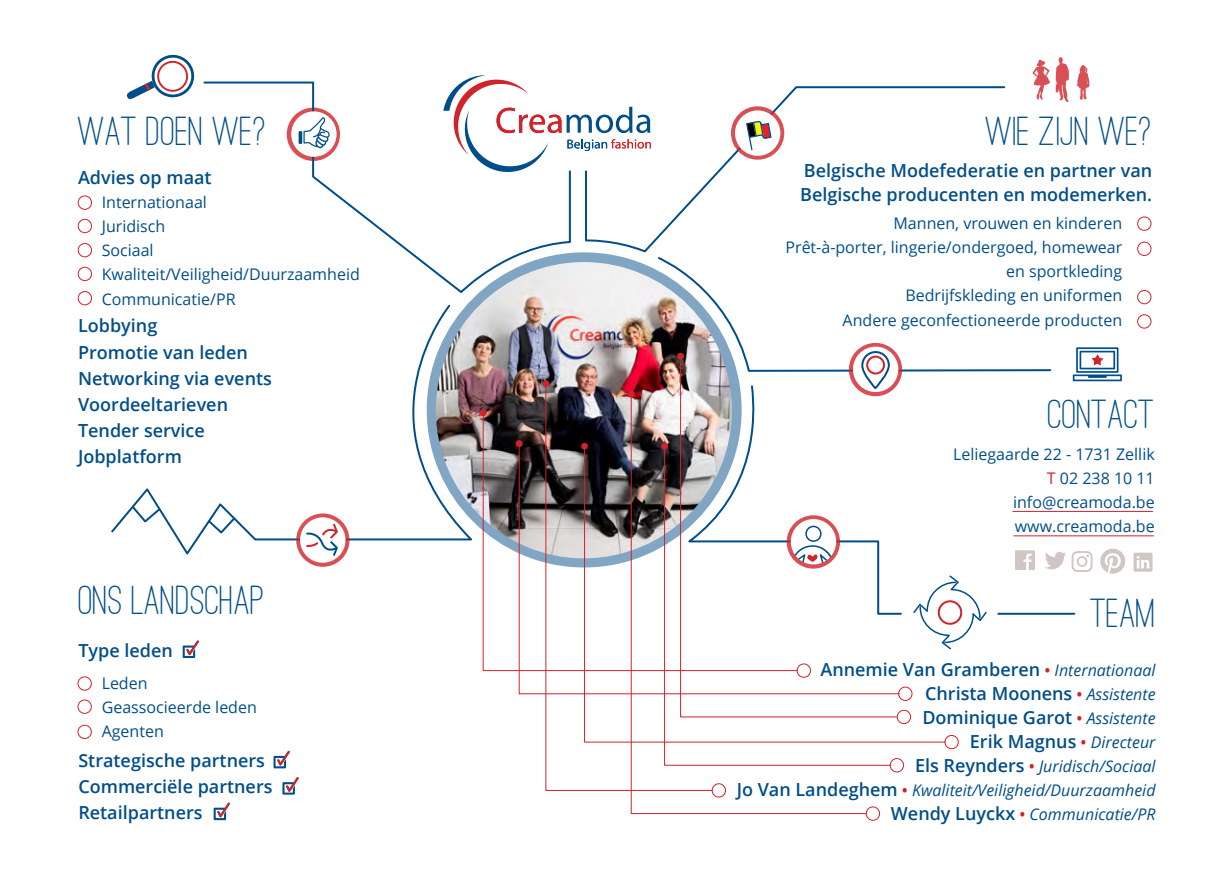
<style>
.page{position:relative;width:1225px;height:874px;background:#fff}
.page>*{position:absolute;margin:0;border:0;box-sizing:border-box;transform-origin:0 0}
.t1{font:500 42px "Ostrich Sans Rounded";color:#004e89}
.t2{font:600 18px/26px "Open Sans";color:#004e89}
.t3{font:16px/24px "Open Sans";color:#004e89}
.t4{font:italic 16px/24px "Open Sans";color:#004e89;text-align:right}
.s1{color:#d1232a}
.s2{font-size:16px;color:#d1232a}
.s3{font-weight:400;font-style:italic;font-size:16px}
.s4{font-weight:600;font-style:normal;font-size:18px}
.s5{font-weight:600;font-style:normal;color:#d1232a}
</style>
<div class="page">
<svg style="left:585px;top:86px;width:421px;height:167px"></svg>
<svg style="left:731px;top:106px;width:53px;height:54px"></svg>
<img style="left:436px;top:262px;width:296px;height:296px;border-radius:148px">
<svg style="left:203px;top:81px;width:369px;height:215px"></svg>
<svg style="left:126px;top:54px;width:68px;height:45px"></svg>
<svg style="left:1032px;top:57px;width:37px;height:45px"></svg>
<svg style="left:1077px;top:65px;width:12px;height:35px"></svg>
<div style="left:735px;top:110px;width:45px;height:46px;background:#fff;border-radius:50%"></div>
<svg style="left:746px;top:121px;width:25px;height:29px"></svg>
<div style="left:291px;top:111px;width:45px;height:46px;background:#fff;border-radius:50%"></div>
<svg style="left:298px;top:117px;width:32px;height:31px"></svg>
<div style="left:78px;top:195px;width:14px;height:15px;border:1px solid #d1232a;border-radius:50%"></div>
<div style="left:78px;top:219px;width:14px;height:14px;border:1px solid #d1232a;border-radius:50%"></div>
<div style="left:78px;top:243px;width:14px;height:14px;border:1px solid #d1232a;border-radius:50%"></div>
<div style="left:78px;top:266px;width:14px;height:15px;border:1px solid #d1232a;border-radius:50%"></div>
<div style="left:78px;top:291px;width:14px;height:14px;border:1px solid #d1232a;border-radius:50%"></div>
<div style="left:77px;top:676px;width:15px;height:14px;border:1px solid #d1232a;border-radius:50%"></div>
<div style="left:77px;top:699px;width:15px;height:14px;border:1px solid #d1232a;border-radius:50%"></div>
<div style="left:77px;top:724px;width:15px;height:14px;border:1px solid #d1232a;border-radius:50%"></div>
<div style="left:1137px;top:216px;width:14px;height:15px;border:1px solid #d1232a;border-radius:50%"></div>
<div style="left:1137px;top:241px;width:14px;height:15px;border:1px solid #d1232a;border-radius:50%"></div>
<div style="left:1137px;top:314px;width:14px;height:14px;border:1px solid #d1232a;border-radius:50%"></div>
<div style="left:1137px;top:290px;width:14px;height:14px;border:1px solid #d1232a;border-radius:50%"></div>
<div style="left:944px;top:734px;width:14px;height:14px;border:1px solid #d1232a;border-radius:50%"></div>
<div style="left:889px;top:757px;width:15px;height:15px;border:1px solid #d1232a;border-radius:50%"></div>
<div style="left:865px;top:806px;width:15px;height:14px;border:1px solid #d1232a;border-radius:50%"></div>
<svg style="left:443px;top:75px;width:208px;height:103px"></svg>
<svg style="left:1072px;top:347px;width:50px;height:34px"></svg>
<svg style="left:1015px;top:550px;width:20px;height:19px"></svg>
<svg style="left:1045px;top:551px;width:47px;height:20px"></svg>
<svg style="left:1133px;top:552px;width:19px;height:19px"></svg>
<svg style="left:1100px;top:548px;width:26px;height:26px"></svg>
<svg style="left:657px;top:257px;width:395px;height:115px"></svg>
<svg style="left:482px;top:411px;width:63px;height:260px"></svg>
<svg style="left:518px;top:442px;width:27px;height:252px"></svg>
<svg style="left:545px;top:382px;width:134px;height:409px"></svg>
<svg style="left:679px;top:353px;width:219px;height:364px"></svg>
<svg style="left:630px;top:393px;width:237px;height:421px"></svg>
<hr style="left:1013px;top:535px;width:140px;height:1px;background:#d1232a">
<hr style="left:1013px;top:511px;width:139px;height:1px;background:#d1232a">
<svg style="left:111px;top:303px;width:365px;height:254px"></svg>
<svg style="left:130px;top:504px;width:32px;height:20px"></svg>
<svg style="left:206px;top:515px;width:31px;height:20px"></svg>
<svg style="left:183px;top:640px;width:16px;height:17px"></svg>
<svg style="left:273px;top:750px;width:17px;height:18px"></svg>
<svg style="left:282px;top:777px;width:17px;height:17px"></svg>
<svg style="left:214px;top:802px;width:16px;height:17px"></svg>
<svg style="left:683px;top:384px;width:219px;height:231px"></svg>
<svg style="left:913px;top:575px;width:73px;height:74px"></svg>
<div style="left:937px;top:600px;width:25px;height:24px;border:2px solid #d1232a;border-radius:50%"></div>
<svg style="left:786px;top:515px;width:54px;height:53px"></svg>
<svg style="left:791px;top:518px;width:45px;height:46px"></svg>
<svg style="left:794px;top:525px;width:37px;height:37px"></svg>
<svg style="left:296px;top:513px;width:53px;height:53px"></svg>
<div style="left:300px;top:517px;width:45px;height:45px;background:#fff;border-radius:50%"></div>
<div style="left:628px;top:390px;width:6px;height:7px;background:#d1232a;border-radius:50%"></div>
<div style="left:661px;top:442px;width:7px;height:7px;background:#d1232a;border-radius:50%"></div>
<svg style="left:581px;top:442px;width:7px;height:7px"></svg>
<div style="left:542px;top:380px;width:7px;height:7px;background:#d1232a;border-radius:50%"></div>
<div style="left:516px;top:440px;width:6px;height:7px;background:#d1232a;border-radius:50%"></div>
<div style="left:480px;top:409px;width:6px;height:7px;background:#d1232a;border-radius:50%"></div>
<hr style="left:998px;top:612px;width:76px;height:2px;background:#004e89">
<svg style="left:849px;top:343px;width:53px;height:53px"></svg>
<svg style="left:853px;top:346px;width:45px;height:46px"></svg>
<div style="left:861px;top:351px;width:29px;height:38px;border:2px solid #004e89;border-radius:13px"></div>
<div style="left:866px;top:355px;width:19px;height:19px;border:2px solid #d1232a;border-radius:50%"></div>
<svg style="left:305px;top:522px;width:34px;height:35px"></svg>
<h1 class="t1" style="left:78px;top:106px;width:190px">WAT DOEN WE?</h1>
<p class="t2" style="left:78px;top:164px;width:135px">Advies op maat</p>
<p class="t3" style="left:102px;top:190px;width:260px">Internationaal<br>Juridisch<br>Sociaal<br>Kwaliteit/Veiligheid/Duurzaamheid<br>Communicatie/PR</p>
<p class="t2" style="left:78px;top:312px;width:195px">Lobbying<br>Promotie van leden<br>Networking via events<br>Voordeeltarieven<br>Tender service<br>Jobplatform</p>
<h1 class="t1" style="left:78px;top:575px;width:188px">ONS LANDSCHAP</h1>
<p class="t2" style="left:78px;top:636px;width:96px">Type leden</p>
<p class="t3" style="left:102px;top:670px;width:157px">Leden<br>Geassocieerde leden<br>Agenten</p>
<p class="t2" style="left:78px;top:746px;width:196px">Strategische partners<br>Commerciële partners<br>Retailpartners</p>
<h1 class="t1" style="left:985px;top:105px;width:167px">WIE ZIJN WE?</h1>
<p class="t2" style="left:800px;top:158px;width:353px;line-height:24px">Belgische Modefederatie en partner van<br>Belgische producenten en modemerken.</p>
<p class="t3" style="left:785px;top:211px;width:338px;text-align:right">Mannen, vrouwen en kinderen<br>Prêt-à-porter, lingerie/ondergoed, homewear en sportkleding<br>Bedrijfskleding en uniformen<br>Andere geconfectioneerde producten</p>
<h1 class="t1" style="left:1047px;top:389px;width:109px">CONTACT</h1>
<p class="t3" style="left:953px;top:442px;width:203px;text-align:right">Leliegaarde 22 - 1731 Zellik<br><span class="s1">T</span> 02 238 10 11 info@creamoda.be www.creamoda.be</p>
<h1 class="t1" style="left:1090px;top:588px;width:67px">TEAM</h1>
<p class="t2" style="left:820px;top:656px;width:336px;line-height:24px;text-align:right">Annemie Van Gramberen <span class="s2">•</span> <span class="s3">Internationaal<br></span>Christa Moonens <span class="s2">•</span> <span class="s3">Assistente<br></span>Dominique Garot <span class="s2">•</span> <span class="s3">Assistente<br></span>Erik Magnus <span class="s2">•</span> <span class="s3">Directeur</span></p>
<p class="t4" style="left:736px;top:753px;width:420px"><span class="s4">Els Reynders</span> <span class="s5">•</span> Juridisch/Sociaal<br><span class="s4">Jo Van Landeghem</span> <span class="s5">•</span> Kwaliteit/Veiligheid/Duurzaamheid<br><span class="s4">Wendy Luyckx</span> <span class="s5">•</span> Communicatie/PR</p>
</div>
